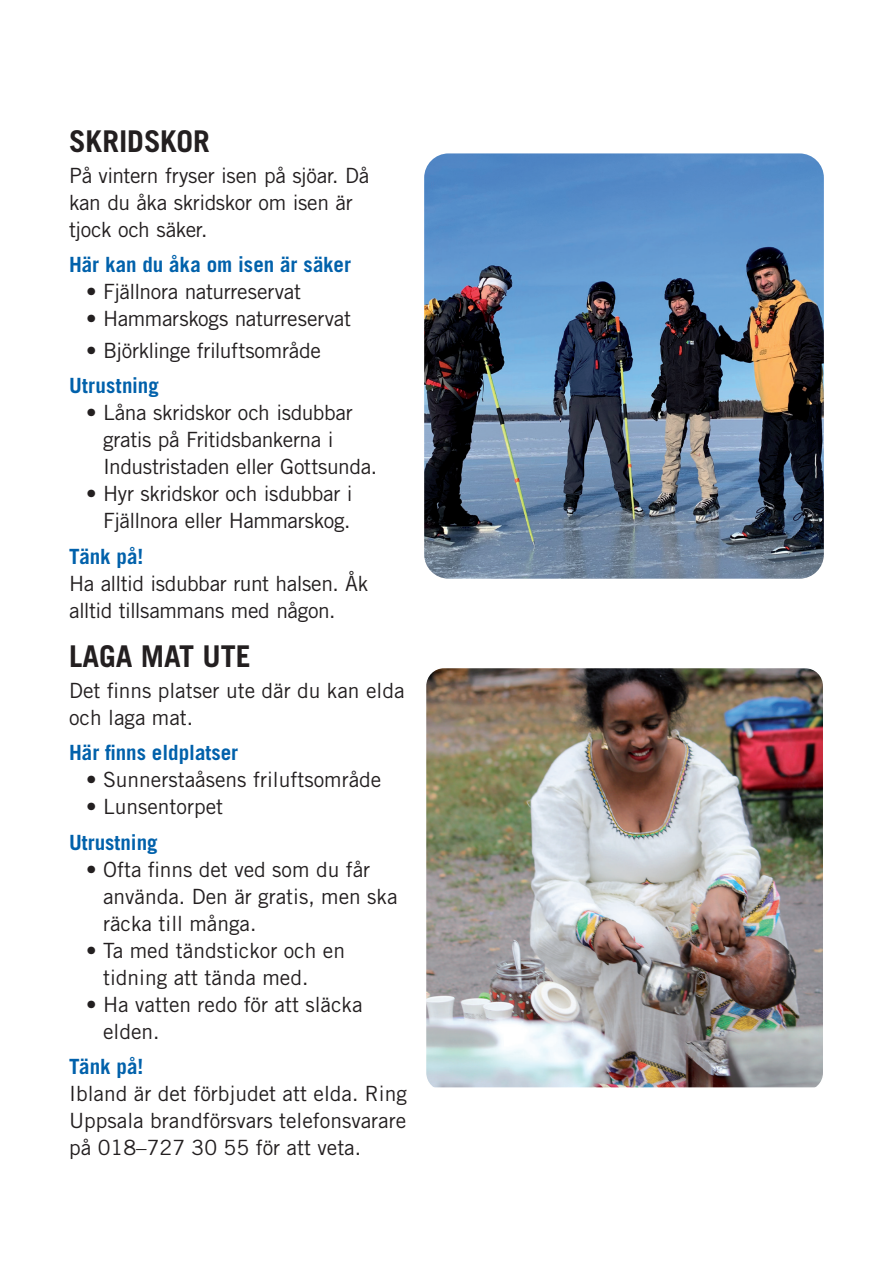
<style>
.page{position:relative;width:893px;height:1263px;background:#fff}
.page>*{position:absolute;margin:0;border:0;box-sizing:border-box;transform-origin:0 0}
.t1{font:700 30px "Trade Gothic LT Std";color:#231f20}
.t2{font:21px/27px "Trade Gothic LT Std";letter-spacing:-.005em;color:#231f20}
.t3{font:700 21px "Trade Gothic LT Std";color:#0161ab}
.t4{font:21px/27px "Trade Gothic LT Std";letter-spacing:-.025em;color:#231f20}
</style>
<div class="page">
<img style="left:424px;top:153px;width:400px;height:426px">
<img style="left:428px;top:670px;width:393px;height:417px">
<div style="left:425px;top:667px;width:399px;height:425px;border:2px solid #fff;border-radius:18px"></div>
<h1 class="t1" style="left:69px;top:122px;width:142px">SKRIDSKOR</h1>
<p class="t2" style="left:69px;top:162px;width:302px">På vintern fryser isen på sjöar. Då kan du åka skridskor om isen är tjock och säker.</p>
<p class="t3" style="left:69px;top:252px;width:283px">Här kan du åka om isen är säker</p>
<p class="t2" style="left:86px;top:278px;width:216px">• Fjällnora naturreservat</p>
<p class="t2" style="left:86px;top:305px;width:266px">• Hammarskogs naturreservat</p>
<p class="t2" style="left:86px;top:336px;width:236px">• Björklinge friluftsområde</p>
<p class="t3" style="left:69px;top:373px;width:91px">Utrustning</p>
<p class="t2" style="left:103px;top:399px;width:276px;text-indent:-17px">• Låna skridskor och isdubbar gratis på Fritidsbankerna i<br>Industristaden eller Gottsunda.</p>
<p class="t2" style="left:86px;top:480px;width:268px;text-align:right">• Hyr skridskor och isdubbar i<br>Fjällnora eller Hammarskog.</p>
<p class="t3" style="left:69px;top:543px;width:76px">Tänk på!</p>
<p class="t4" style="left:69px;top:569px;width:301px">Ha alltid isdubbar runt halsen. Åk alltid tillsammans med någon.</p>
<h1 class="t1" style="left:69px;top:637px;width:183px">LAGA MAT UTE</h1>
<p class="t2" style="left:69px;top:676px;width:337px">Det finns platser ute där du kan elda och laga mat.</p>
<p class="t3" style="left:69px;top:740px;width:171px">Här finns eldplatser</p>
<p class="t2" style="left:86px;top:766px;width:297px">• Sunnerstaåsens friluftsområde</p>
<p class="t2" style="left:86px;top:793px;width:139px">• Lunsentorpet</p>
<p class="t3" style="left:69px;top:829px;width:90px">Utrustning</p>
<p class="t2" style="left:103px;top:856px;width:296px;text-indent:-17px">• Ofta finns det ved som du får använda. Den är gratis, men ska räcka till många.</p>
<p class="t2" style="left:103px;top:937px;width:243px;text-indent:-17px">• Ta med tändstickor och en tidning att tända med.</p>
<p class="t2" style="left:103px;top:991px;width:261px;text-indent:-17px">• Ha vatten redo för att släcka elden.</p>
<p class="t3" style="left:69px;top:1054px;width:76px">Tänk på!</p>
<p class="t2" style="left:69px;top:1080px;width:339px;text-align:justify">Ibland är det förbjudet att elda. Ring Uppsala brandförsvars telefonsvarare på 018–727 30 55 för att veta.</p>
</div>
